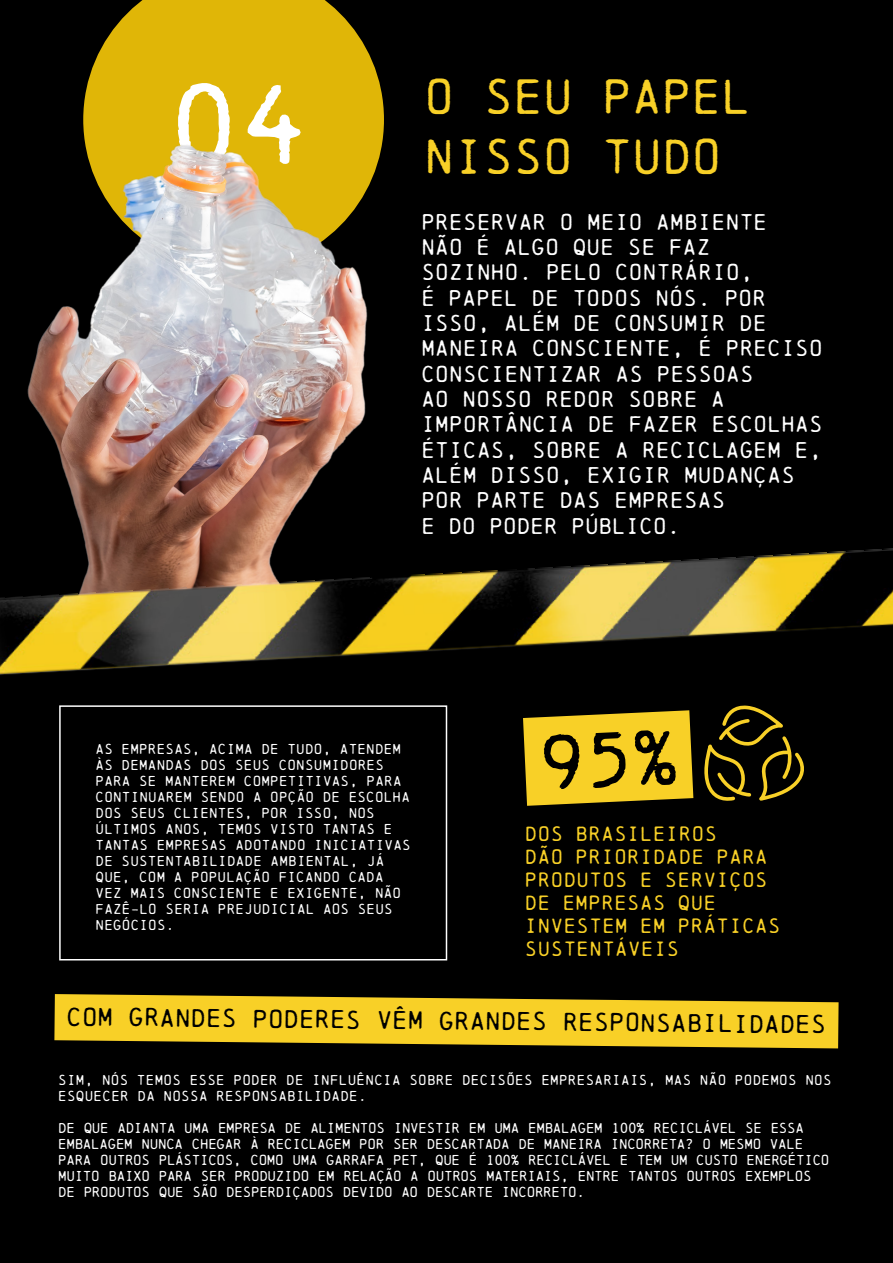
<style>
.page{position:relative;width:893px;height:1263px;background:#fff}
.page>*{position:absolute;margin:0;border:0;box-sizing:border-box;transform-origin:0 0}
.t1{font:108.9px "Chainprinter";color:#fff}
.t2{font:45.9px/60.3px "Chainprinter";color:#f8d027}
.t3{font:24px "Chainprinter";color:#000}
.t4{font:21.15px/25.3px "Chainprinter";letter-spacing:.015em;color:#fff}
.t5{font:19.2px/23.1px "Chainprinter";letter-spacing:.025em;color:#f8d027}
.t6{font:13.35px/16px "Chainprinter";letter-spacing:.015em;color:#fff}
.t7{font:13.35px/16px "Chainprinter";letter-spacing:-.025em;color:#fff}
</style>
<div class="page">
<div style="left:0;top:0;width:893px;height:1262px;background:#000"></div>
<svg style="left:83px;top:0;width:301px;height:189px;background:#c8a206"></svg>
<img style="left:27px;top:144px;width:340px;height:404px">
<img style="left:0;top:548px;width:893px;height:197px">
<svg style="left:699px;top:705px;width:105px;height:96px"></svg>
<div style="left:59px;top:705px;width:388px;height:255px;border:1px solid #fff"></div>
<svg style="left:54px;top:994px;width:785px;height:54px;background:#d3b121"></svg>
<svg style="left:523px;top:710px;width:170px;height:96px;background:#deba22"></svg>
<h1 class="t1" style="left:169px;top:60px;width:142px">04</h1>
<h2 class="t2" style="left:424px;top:66px;width:328px">O SEU PAPEL<br>NISSO TUDO</h2>
<p class="t4" style="left:421px;top:209px;width:403px">PRESERVAR O MEIO AMBIENTE<br>NÃO É ALGO QUE SE FAZ<br>SOZINHO. PELO CONTRÁRIO,<br>É PAPEL DE TODOS NÓS. POR<br>ISSO, ALÉM DE CONSUMIR DE<br>MANEIRA CONSCIENTE, É PRECISO<br>CONSCIENTIZAR AS PESSOAS<br>AO NOSSO REDOR SOBRE A<br>IMPORTÂNCIA DE FAZER ESCOLHAS<br>ÉTICAS, SOBRE A RECICLAGEM E,<br>ALÉM DISSO, EXIGIR MUDANÇAS<br>POR PARTE DAS EMPRESAS<br>E DO PODER PÚBLICO.</p>
<p class="t6" style="left:96px;top:741px;width:317px">AS EMPRESAS, ACIMA DE TUDO, ATENDEM ÀS DEMANDAS DOS SEUS CONSUMIDORES PARA SE MANTEREM COMPETITIVAS, PARA CONTINUAREM SENDO A OPÇÃO DE ESCOLHA DOS SEUS CLIENTES, POR ISSO, NOS ÚLTIMOS ANOS, TEMOS VISTO TANTAS E TANTAS EMPRESAS ADOTANDO INICIATIVAS DE SUSTENTABILIDADE AMBIENTAL, JÁ QUE, COM A POPULAÇÃO FICANDO CADA VEZ MAIS CONSCIENTE E EXIGENTE, NÃO FAZÊ-LO SERIA PREJUDICIAL AOS SEUS NEGÓCIOS.</p>
<h3 class="t5" style="left:525px;top:822px;width:257px">DOS BRASILEIROS<br>DÃO PRIORIDADE PARA<br>PRODUTOS E SERVIÇOS<br>DE EMPRESAS QUE<br>INVESTEM EM PRÁTICAS<br>SUSTENTÁVEIS</h3>
<h3 class="t3" style="left:67px;top:999px;width:761px;rotate:1deg">COM GRANDES PODERES VÊM GRANDES RESPONSABILIDADES</h3>
<p class="t6" style="left:58px;top:1071px;width:775px">SIM, NÓS TEMOS ESSE PODER DE INFLUÊNCIA SOBRE DECISÕES EMPRESARIAIS, MAS NÃO PODEMOS NOS<br>ESQUECER DA NOSSA RESPONSABILIDADE.</p>
<p class="t7" style="left:58px;top:1119px;width:773px">DE QUE ADIANTA UMA EMPRESA DE ALIMENTOS INVESTIR EM UMA EMBALAGEM 100% RECICLÁVEL SE ESSA EMBALAGEM NUNCA CHEGAR À RECICLAGEM POR SER DESCARTADA DE MANEIRA INCORRETA? O MESMO VALE PARA OUTROS PLÁSTICOS, COMO UMA GARRAFA PET, QUE É 100% RECICLÁVEL E TEM UM CUSTO ENERGÉTICO MUITO BAIXO PARA SER PRODUZIDO EM RELAÇÃO A OUTROS MATERIAIS, ENTRE TANTOS OUTROS EXEMPLOS DE PRODUTOS QUE SÃO DESPERDIÇADOS DEVIDO AO DESCARTE INCORRETO.</p>
</div>
